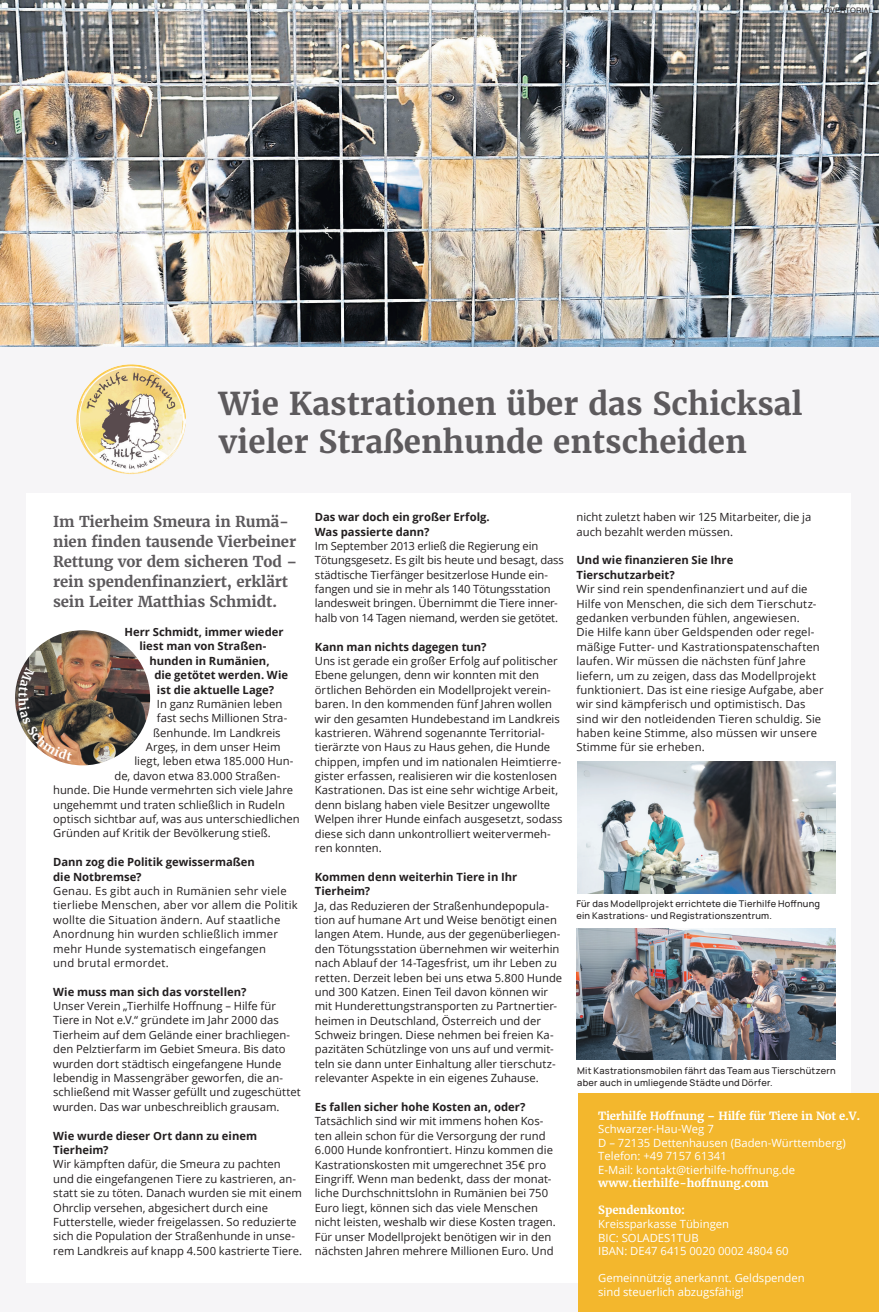
<style>
.page{position:relative;width:879px;height:1312px;background:#fff}
.page>*{position:absolute;margin:0;border:0;box-sizing:border-box;transform-origin:0 0}
.t1{font:700 31.38px/37.6px "Merriweather";color:#5d5a5d}
.t2{font:700 15px/20px "Merriweather";letter-spacing:-.01em;color:#5d5a5d}
.t3{font:11.25px/14.4px "Open Sans";color:#231f20}
.t4{font:700 11.25px/14.4px "Open Sans";color:#231f20}
.t5{font:11.25px/13.5px "Open Sans";color:#fff}
.t6{font:11.25px/14.4px "Open Sans";letter-spacing:.02em;color:#231f20}
.t7{font:700 11.25px "Merriweather";letter-spacing:-.02em;color:#fff}
.t8{font:700 11.25px "Merriweather";color:#fff}
.t9{font:200 9.25px/11.1px "Manrope";letter-spacing:.025em;color:#231f20}
.t10{font:7.5px "Helvetica";letter-spacing:.005em;color:#231f20}
</style>
<div class="page">
<div style="left:0;top:0;width:879px;height:1311px;background:#f6f5f7"></div>
<div style="left:26px;top:493px;width:824px;height:788px;background:#fff"></div>
<img style="left:0;top:0;width:879px;height:347px">
<img style="left:576px;top:928px;width:260px;height:131px">
<img style="left:577px;top:761px;width:258px;height:131px">
<div style="left:578px;top:1093px;width:301px;height:218px;background:#f3b72d"></div>
<img style="left:76px;top:364px;width:110px;height:110px;border-radius:55px">
<img style="left:15px;top:630px;width:135px;height:135px;border-radius:68px">
<img style="left:18px;top:666px;width:55px;height:95px">
<p class="t10" style="left:820px;top:4px;width:54px">ADVERTORIAL</p>
<h1 class="t1" style="left:219px;top:385px;width:585px">Wie Kastrationen über das Schicksal vieler Straßenhunde entscheiden</h1>
<h2 class="t2" style="left:53px;top:511px;width:245px">Im Tierheim Smeura in Rumä&shy;nien finden tausende Vierbeiner<br>Rettung vor dem sicheren Tod – rein spendenfinanziert, erklärt sein Leiter Matthias Schmidt.</h2>
<p class="t4" style="left:124px;top:624px;width:161px;text-align:center">Herr Schmidt, immer wieder liest man von Straßen-</p>
<p class="t4" style="left:154px;top:653px;width:135px;text-indent:-5px">hunden in Rumänien, die getötet werden. Wie ist die aktuelle Lage?</p>
<p class="t3" style="left:157px;top:696px;width:127px">In ganz Rumänien leben</p>
<p class="t3" style="left:157px;top:710px;width:132px">fast sechs Millionen Stra-</p>
<p class="t3" style="left:153px;top:725px;width:129px">ßenhunde. Im Landkreis</p>
<p class="t3" style="left:146px;top:739px;width:136px">Argeș, in dem unser Heim</p>
<p class="t3" style="left:134px;top:753px;width:161px">liegt, leben etwa 185.000 Hun-</p>
<p class="t3" style="left:114px;top:768px;width:168px">de, davon etwa 83.000 Straßen-</p>
<p class="t3" style="left:53px;top:782px;width:241px">hunde. Die Hunde vermehrten sich viele Jahre</p>
<p class="t3" style="left:53px;top:796px;width:233px">ungehemmt und traten schließlich in Rudeln</p>
<p class="t3" style="left:53px;top:811px;width:248px">optisch sichtbar auf, was aus unterschiedlichen</p>
<p class="t3" style="left:53px;top:825px;width:219px">Gründen auf Kritik der Bevölkerung stieß.</p>
<p class="t4" style="left:53px;top:854px;width:203px">Dann zog die Politik gewissermaßen die Notbremse?</p>
<p class="t6" style="left:53px;top:883px;width:246px">Genau. Es gibt auch in Rumänien sehr viele tierliebe Menschen, aber vor allem die Politik wollte die Situation ändern. Auf staatliche Anordnung hin wurden schließlich immer mehr Hunde systematisch eingefangen<br>und brutal ermordet.</p>
<p class="t4" style="left:53px;top:983px;width:195px">Wie muss man sich das vorstellen?</p>
<p class="t3" style="left:53px;top:998px;width:249px">Unser Verein „Tierhilfe Hoffnung – Hilfe für Tiere in Not e.V.“ gründete im Jahr 2000 das Tierheim auf dem Gelände einer brachliegen&shy;den Pelztierfarm im Gebiet Smeura. Bis dato wurden dort städtisch eingefangene Hunde lebendig in Massengräber geworfen, die an&shy;schließend mit Wasser gefüllt und zugeschüttet wurden. Das war unbeschreiblich grausam.</p>
<p class="t4" style="left:53px;top:1127px;width:205px">Wie wurde dieser Ort dann zu einem<br>Tierheim?</p>
<p class="t3" style="left:53px;top:1156px;width:250px">Wir kämpften dafür, die Smeura zu pachten und die eingefangenen Tiere zu kastrieren, an&shy;statt sie zu töten. Danach wurden sie mit einem Ohrclip versehen, abgesichert durch eine Futterstelle, wieder freigelassen. So reduzierte sich die Population der Straßenhunde in unse&shy;rem Landkreis auf knapp 4.500 kastrierte Tiere.</p>
<p class="t4" style="left:315px;top:509px;width:176px">Das war doch ein großer Erfolg.<br>Was passierte dann?</p>
<p class="t3" style="left:315px;top:538px;width:251px">Im September 2013 erließ die Regierung ein Tötungsgesetz. Es gilt bis heute und besagt, dass städtische Tierfänger besitzerlose Hunde ein&shy;fangen und sie in mehr als 140 Tötungsstation landesweit bringen. Übernimmt die Tiere inner&shy;halb von 14 Tagen niemand, werden sie getötet.</p>
<p class="t4" style="left:315px;top:639px;width:173px">Kann man nichts dagegen tun?</p>
<p class="t3" style="left:315px;top:653px;width:249px">Uns ist gerade ein großer Erfolg auf politischer Ebene gelungen, denn wir konnten mit den örtlichen Behörden ein Modellprojekt verein&shy;baren. In den kommenden fünf Jahren wollen wir den gesamten Hundebestand im Landkreis kastrieren. Während sogenannte Territorial&shy;tierärzte von Haus zu Haus gehen, die Hunde chippen, impfen und im nationalen Heimtierre&shy;gister erfassen, realisieren wir die kostenlosen Kastrationen. Das ist eine sehr wichtige Arbeit, denn bislang haben viele Besitzer ungewollte Welpen ihrer Hunde einfach ausgesetzt, sodass diese sich dann unkontrolliert weitervermeh&shy;ren konnten.</p>
<p class="t4" style="left:315px;top:869px;width:204px">Kommen denn weiterhin Tiere in Ihr<br>Tierheim?</p>
<p class="t3" style="left:315px;top:897px;width:249px">Ja, das Reduzieren der Straßenhundepopula&shy;tion auf humane Art und Weise benötigt einen langen Atem. Hunde, aus der gegenüberliegen&shy;den Tötungsstation übernehmen wir weiterhin nach Ablauf der 14-Tagesfrist, um ihr Leben zu retten. Derzeit leben bei uns etwa 5.800 Hunde und 300 Katzen. Einen Teil davon können wir mit Hunderettungstransporten zu Partnertier&shy;heimen in Deutschland, Österreich und der Schweiz bringen. Diese nehmen bei freien Ka&shy;pazitäten Schützlinge von uns auf und vermit&shy;teln sie dann unter Einhaltung aller tierschutz&shy;relevanter Aspekte in ein eigenes Zuhause.</p>
<p class="t4" style="left:315px;top:1099px;width:212px">Es fallen sicher hohe Kosten an, oder?</p>
<p class="t3" style="left:315px;top:1113px;width:242px">Tatsächlich sind wir mit immens hohen Kos&shy;ten allein schon für die Versorgung der rund 6.000 Hunde konfrontiert. Hinzu kommen die Kastrationskosten mit umgerechnet 35€ pro Eingriff. Wenn man bedenkt, dass der monat&shy;liche Durchschnittslohn in Rumänien bei 750<br>Euro liegt, können sich das viele Menschen nicht leisten, weshalb wir diese Kosten tragen.<br>Für unser Modellprojekt benötigen wir in den nächsten Jahren mehrere Millionen Euro. Und</p>
<p class="t3" style="left:576px;top:509px;width:236px">nicht zuletzt haben wir 125 Mitarbeiter, die ja auch bezahlt werden müssen.</p>
<p class="t4" style="left:576px;top:552px;width:158px">Und wie finanzieren Sie Ihre<br>Tierschutzarbeit?</p>
<p class="t3" style="left:576px;top:581px;width:249px">Wir sind rein spendenfinanziert und auf die Hilfe von Menschen, die sich dem Tierschutz&shy;gedanken verbunden fühlen, angewiesen.<br>Die Hilfe kann über Geldspenden oder regel&shy;mäßige Futter- und Kastrationspatenschaften laufen. Wir müssen die nächsten fünf Jahre liefern, um zu zeigen, dass das Modellprojekt funktioniert. Das ist eine riesige Aufgabe, aber wir sind kämpferisch und optimistisch. Das sind wir den notleidenden Tieren schuldig. Sie haben keine Stimme, also müssen wir unsere Stimme für sie erheben.</p>
<p class="t9" style="left:576px;top:897px;width:245px">Für das Modellprojekt errichtete die Tierhilfe Hoffnung ein Kastrations- und Registrationszentrum.</p>
<p class="t9" style="left:577px;top:1064px;width:260px">Mit Kastrationsmobilen fährt das Team aus Tierschützern aber auch in umliegende Städte und Dörfer.</p>
<p class="t7" style="left:598px;top:1108px;width:264px">Tierhilfe Hoffnung – Hilfe für Tiere in Not e.V.</p>
<p class="t5" style="left:598px;top:1121px;width:249px">Schwarzer-Hau-Weg 7<br>D – 72135 Dettenhausen (Baden-Württemberg)<br>Telefon: +49 7157 61341<br>E-Mail: kontakt@tierhilfe-hoffnung.de</p>
<p class="t8" style="left:598px;top:1175px;width:172px">www.tierhilfe-hoffnung.com</p>
<p class="t8" style="left:598px;top:1202px;width:88px">Spendenkonto:</p>
<p class="t5" style="left:598px;top:1216px;width:192px">Kreissparkasse Tübingen<br>BIC: SOLADES1TUB<br>IBAN: DE47 6415 0020 0002 4804 60</p>
<p class="t5" style="left:598px;top:1270px;width:208px">Gemeinnützig anerkannt. Geldspenden sind steuerlich abzugsfähig!</p>
</div>
